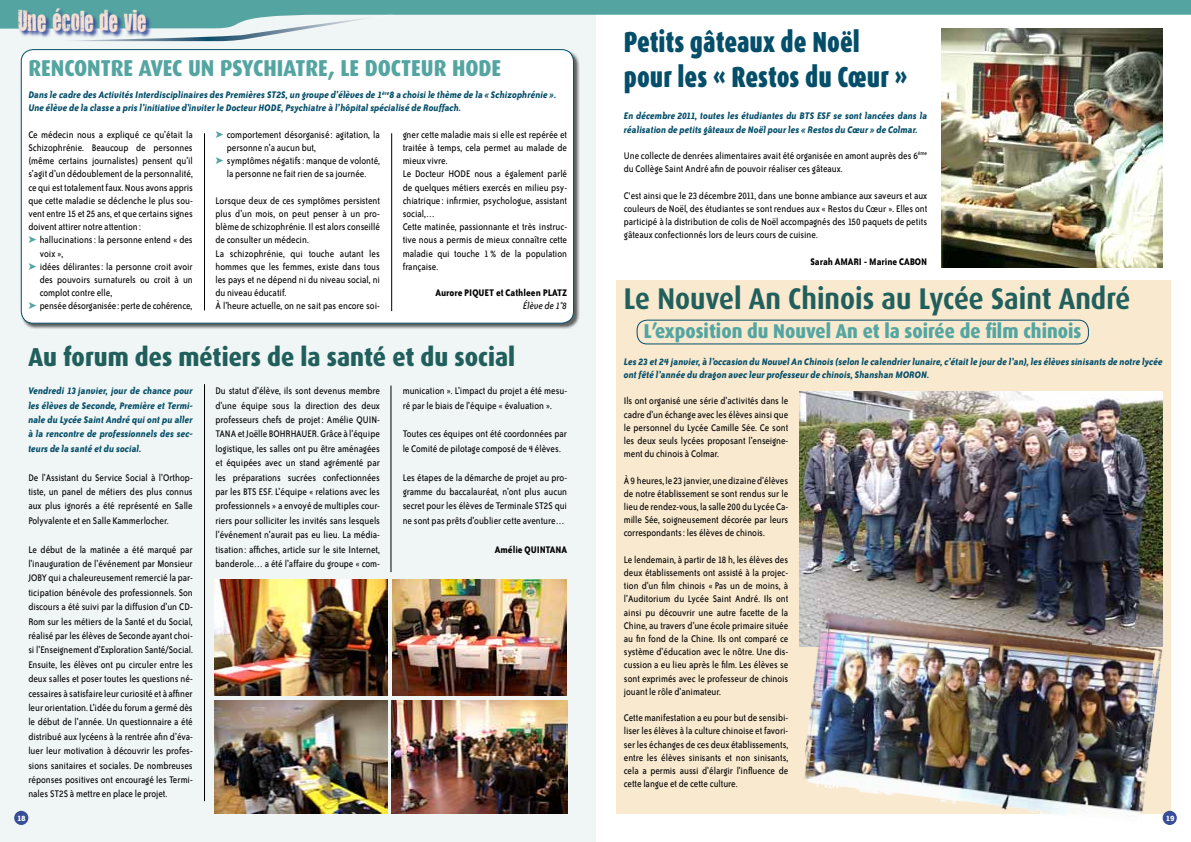
<style>
.page{position:relative;width:1191px;height:842px;background:#fff}
.page>*{position:absolute;margin:0;border:0;box-sizing:border-box;transform-origin:0 0}
.t1{font:700 30px "Dax";color:#215f5c;scale:.9 1}
.t2{font:900 29px/34.8px "Dax";color:#044e69;scale:.9 1}
.t3{font:800 26px "Dax";color:#215f5c;scale:.9 1}
.t4{font:24px "You Are Loved";color:#f5e0d6;scale:.85 1}
.t5{font:800 23px "Dax";color:#54a5a1;scale:.9 1}
.t6{font:800 20px "Dax";color:#54a5a1;scale:.9 1}
.t7{font:11px/13.2px "Bailey Sans ITC";color:#000;text-align:justify;scale:.9 1}
.t8{font:italic 700 11px/14.4px "Bailey Sans ITC";color:#044e69;scale:.9 1}
.t9{font:700 11px "Bailey Sans ITC";color:#000;scale:.9 1}
.t10{font:italic 11px "Bailey Sans ITC";color:#000;scale:.9 1}
.t11{font:700 9px "Bailey Sans ITC";color:#fff}
.s1{color:#54a5a1}
</style>
<div class="page">
<div style="left:0;top:0;width:595px;height:842px;background:#f0f6f5"></div>
<div style="left:616px;top:280px;width:554px;height:534px;background:#f8e9cf"></div>
<div style="left:20px;top:49px;width:560px;height:281px;background:#000;opacity:.6"></div>
<div style="left:21px;top:50px;width:552px;height:273px;background:#fff;border-radius:12px"></div>
<div style="left:21px;top:49px;width:553px;height:275px;border:1px solid #044e69;border-radius:12px"></div>
<div style="left:14px;top:811px;width:14px;height:14px;background:#394e99;border-radius:50%"></div>
<div style="left:1162px;top:811px;width:14px;height:14px;background:#394e99;border-radius:50%"></div>
<img style="left:941px;top:41px;width:221px;height:226px">
<img style="left:799px;top:391px;width:363px;height:213px">
<svg style="left:0;top:0;width:1191px;height:41px"></svg>
<img style="left:799px;top:604px;width:367px;height:220px">
<hr style="left:204px;top:133px;width:1px;height:177px;background:#000">
<hr style="left:391px;top:133px;width:1px;height:178px;background:#000">
<div style="left:636px;top:320px;width:453px;height:24px;border:1px solid #044e69;border-radius:10px"></div>
<img style="left:392px;top:700px;width:175px;height:114px">
<img style="left:392px;top:579px;width:174px;height:116px">
<img style="left:215px;top:700px;width:172px;height:114px">
<img style="left:215px;top:579px;width:172px;height:116px">
<hr style="left:204px;top:384px;width:1px;height:417px;background:#000">
<hr style="left:390px;top:386px;width:1px;height:186px;background:#000">
<h3 class="t4" style="left:18px;top:4px;width:152px">Une école de vie</h3>
<h3 class="t5" style="left:28px;top:55px;width:527px">RENCONTRE AVEC UN PSYCHIATRE, LE DOCTEUR HODE</h3>
<p class="t8" style="left:28px;top:88px;width:588px;line-height:13.2px">Dans le cadre des Activités Interdisciplinaires des Premières ST2S, un groupe d’élèves de 1<sup>ère</sup>8 a choisi le thème de la « Schizophrénie ».<br>Une élève de la classe a pris l’initiative d’inviter le Docteur HODE, Psychiatre à l’hôpital spécialisé de Rouffach.</p>
<p class="t7" style="left:28px;top:128px;width:184px">Ce médecin nous a expliqué ce qu’était la</p>
<p class="t7" style="left:28px;top:141px;width:184px">Schizophrénie. Beaucoup de personnes</p>
<p class="t7" style="left:28px;top:154px;width:184px">(même certains journalistes) pensent qu’il</p>
<p class="t7" style="left:28px;top:168px;width:184px">s’agit d’un dédoublement de la personnalité,</p>
<p class="t7" style="left:28px;top:181px;width:184px">ce qui est totalement faux. Nous avons appris</p>
<p class="t7" style="left:28px;top:194px;width:184px">que cette maladie se déclenche le plus sou-</p>
<p class="t7" style="left:28px;top:207px;width:184px">vent entre 15 et 25 ans, et que certains signes</p>
<p class="t7" style="left:28px;top:220px;width:127px">doivent attirer notre attention :</p>
<p class="t7" style="left:28px;top:234px;width:184px"><span class="s1">➤</span> hallucinations: la personne entend « des</p>
<p class="t7" style="left:40px;top:247px;width:28px">voix »,</p>
<p class="t7" style="left:28px;top:260px;width:184px"><span class="s1">➤</span> idées délirantes: la personne croit avoir</p>
<p class="t7" style="left:40px;top:273px;width:172px">des pouvoirs surnaturels ou croit à un</p>
<p class="t7" style="left:40px;top:286px;width:82px">complot contre elle,</p>
<p class="t7" style="left:28px;top:300px;width:184px"><span class="s1">➤</span> pensée désorganisée: perte de cohérence,</p>
<p class="t7" style="left:403px;top:128px;width:184px;text-align:left">gner cette maladie mais si elle est repérée et traitée à temps, cela permet au malade de mieux vivre.<br>Le Docteur HODE nous a également parlé de quelques métiers exercés en milieu psy&shy;chiatrique : infirmier, psychologue, assistant social,…<br>Cette matinée, passionnante et très instruc&shy;tive nous a permis de mieux connaître cette maladie qui touche 1 % de la population française.</p>
<p class="t9" style="left:435px;top:287px;width:148px">Aurore PIQUET et Cathleen PLATZ</p>
<p class="t10" style="left:523px;top:300px;width:50px">Élève de 1°8</p>
<p class="t7" style="left:215px;top:128px;width:184px"><span class="s1">➤</span> comportement désorganisé : agitation, la</p>
<p class="t7" style="left:227px;top:141px;width:100px">personne n’a aucun but,</p>
<p class="t7" style="left:215px;top:154px;width:184px"><span class="s1">➤</span> symptômes négatifs: manque de volonté,</p>
<p class="t7" style="left:227px;top:168px;width:156px">la personne ne fait rien de sa journée.</p>
<p class="t7" style="left:215px;top:194px;width:184px;text-align:left">Lorsque deux de ces symptômes persistent plus d’un mois, on peut penser à un pro&shy;blème de schizophrénie. Il est alors conseillé de consulter un médecin.<br>La schizophrénie, qui touche autant les hommes que les femmes, existe dans tous les pays et ne dépend ni du niveau social, ni du niveau éducatif.<br>À l’heure actuelle, on ne sait pas encore soi-</p>
<h3 class="t3" style="left:28px;top:342px;width:542px">Au forum des métiers de la santé et du social</h3>
<p class="t8" style="left:28px;top:384px;width:184px;text-align:justify">Vendredi 13 janvier, jour de chance pour les élèves de Seconde, Première et Termi&shy;nale du Lycée Saint André qui ont pu aller à la rencontre de professionnels des sec&shy;teurs de la santé et du social.</p>
<p class="t7" style="left:28px;top:470px;width:184px;line-height:14.4px">De l’Assistant du Service Social à l’Orthop&shy;tiste, un panel de métiers des plus connus aux plus ignorés a été représenté en Salle Polyvalente et en Salle Kammerlocher.</p>
<p class="t7" style="left:28px;top:542px;width:184px;line-height:14.4px">Le début de la matinée a été marqué par l’inauguration de l’événement par Monsieur JOBY qui a chaleureusement remercié la par&shy;ticipation bénévole des professionnels. Son discours a été suivi par la diffusion d’un CD-Rom sur les métiers de la Santé et du Social, réalisé par les élèves de Seconde ayant choi&shy;si l’Enseignement d’Exploration Santé/Social.<br>Ensuite, les élèves ont pu circuler entre les deux salles et poser toutes les questions né&shy;cessaires à satisfaire leur curiosité et à affiner leur orientation. L’idée du forum a germé dès le début de l’année. Un questionnaire a été distribué aux lycéens à la rentrée afin d’éva&shy;luer leur motivation à découvrir les profes&shy;sions sanitaires et sociales. De nombreuses réponses positives ont encouragé les Termi&shy;nales ST2S à mettre en place le projet.</p>
<p class="t7" style="left:215px;top:384px;width:184px;line-height:14.4px">Du statut d’élève, ils sont devenus membre d’une équipe sous la direction des deux professeurs chefs de projet: Amélie QUIN-TANA et Joëlle BOHRHAUER. Grâce à l’équipe logistique, les salles ont pu être aménagées et équipées avec un stand agrémenté par les préparations sucrées confectionnées par les BTS ESF. L’équipe « relations avec les professionnels » a envoyé de multiples cour&shy;riers pour solliciter les invités sans lesquels l’événement n’aurait pas eu lieu. La média&shy;tisation : affiches, article sur le site Internet, banderole… a été l’affaire du groupe « com-</p>
<p class="t7" style="left:403px;top:384px;width:184px;line-height:14.4px">munication ». L’impact du projet a été mesu&shy;ré par le biais de l’équipe « évaluation ».</p>
<p class="t7" style="left:403px;top:427px;width:184px;line-height:14.4px">Toutes ces équipes ont été coordonnées par le Comité de pilotage composé de 4 élèves.</p>
<p class="t7" style="left:403px;top:470px;width:184px;line-height:14.4px">Les étapes de la démarche de projet au pro&shy;gramme du baccalauréat, n’ont plus aucun secret pour les élèves de Terminale ST2S qui ne sont pas prêts d’oublier cette aventure…</p>
<p class="t9" style="left:495px;top:543px;width:82px">Amélie QUINTANA</p>
<h2 class="t2" style="left:624px;top:25px;width:317px">Petits gâteaux de Noël pour les « Restos du Cœur »</h2>
<p class="t8" style="left:624px;top:109px;width:338px;line-height:13.2px">En décembre 2011, toutes les étudiantes du BTS ESF se sont lancées dans la réalisation de petits gâteaux de Noël pour les « Restos du Cœur » de Colmar.</p>
<p class="t7" style="left:624px;top:149px;width:339px">Une collecte de denrées alimentaires avait été organisée en amont auprès des 6<sup>ème </sup>du Collège Saint André afin de pouvoir réaliser ces gâteaux.</p>
<p class="t7" style="left:624px;top:189px;width:339px">C'est ainsi que le 23 décembre 2011, dans une bonne ambiance aux saveurs et aux couleurs de Noël, des étudiantes se sont rendues aux « Restos du Cœur ». Elles ont participé à la distribution de colis de Noël accompagnés des 150 paquets de petits gâteaux confectionnés lors de leurs cours de cuisine.</p>
<p class="t9" style="left:810px;top:255px;width:131px">Sarah AMARI - Marine CABON</p>
<h1 class="t1" style="left:624px;top:282px;width:564px">Le Nouvel An Chinois au Lycée Saint André</h1>
<h3 class="t6" style="left:643px;top:320px;width:488px">L’exposition du Nouvel An et la soirée de film chinois</h3>
<p class="t8" style="left:624px;top:355px;width:600px;line-height:13.2px">Les 23 et 24 janvier, à l’occasion du Nouvel An Chinois (selon le calendrier lunaire, c’était le jour de l’an), les élèves sinisants de notre lycée ont fêté l’année du dragon avec leur professeur de chinois, Shanshan MORON.</p>
<p class="t7" style="left:624px;top:395px;width:184px">Ils ont organisé une série d’activités dans le cadre d’un échange avec les élèves ainsi que le personnel du Lycée Camille Sée. Ce sont les deux seuls lycées proposant l’enseigne&shy;ment du chinois à Colmar.</p>
<p class="t7" style="left:624px;top:474px;width:184px">À 9 heures, le 23 janvier, une dizaine d’élèves de notre établissement se sont rendus sur le lieu de rendez-vous, la salle 200 du Lycée Ca&shy;mille Sée, soigneusement décorée par leurs correspondants: les élèves de chinois.</p>
<p class="t7" style="left:624px;top:553px;width:184px">Le lendemain, à partir de 18 h, les élèves des deux établissements ont assisté à la projec&shy;tion d’un film chinois « Pas un de moins, à l’Auditorium du Lycée Saint André. Ils ont ainsi pu découvrir une autre facette de la Chine, au travers d’une école primaire située au fin fond de la Chine. Ils ont comparé ce système d’éducation avec le nôtre. Une dis&shy;cussion a eu lieu après le film. Les élèves se sont exprimés avec le professeur de chinois jouant le rôle d’animateur.</p>
<p class="t7" style="left:624px;top:711px;width:184px">Cette manifestation a eu pour but de sensibi&shy;liser les élèves à la culture chinoise et favori&shy;ser les échanges de ces deux établissements, entre les élèves sinisants et non sinisants, cela a permis aussi d’élargir l’influence de cette langue et de cette culture.</p>
<p class="t11" style="left:17px;top:813px;width:10px">18</p>
<p class="t11" style="left:1166px;top:813px;width:10px">19</p>
</div>
